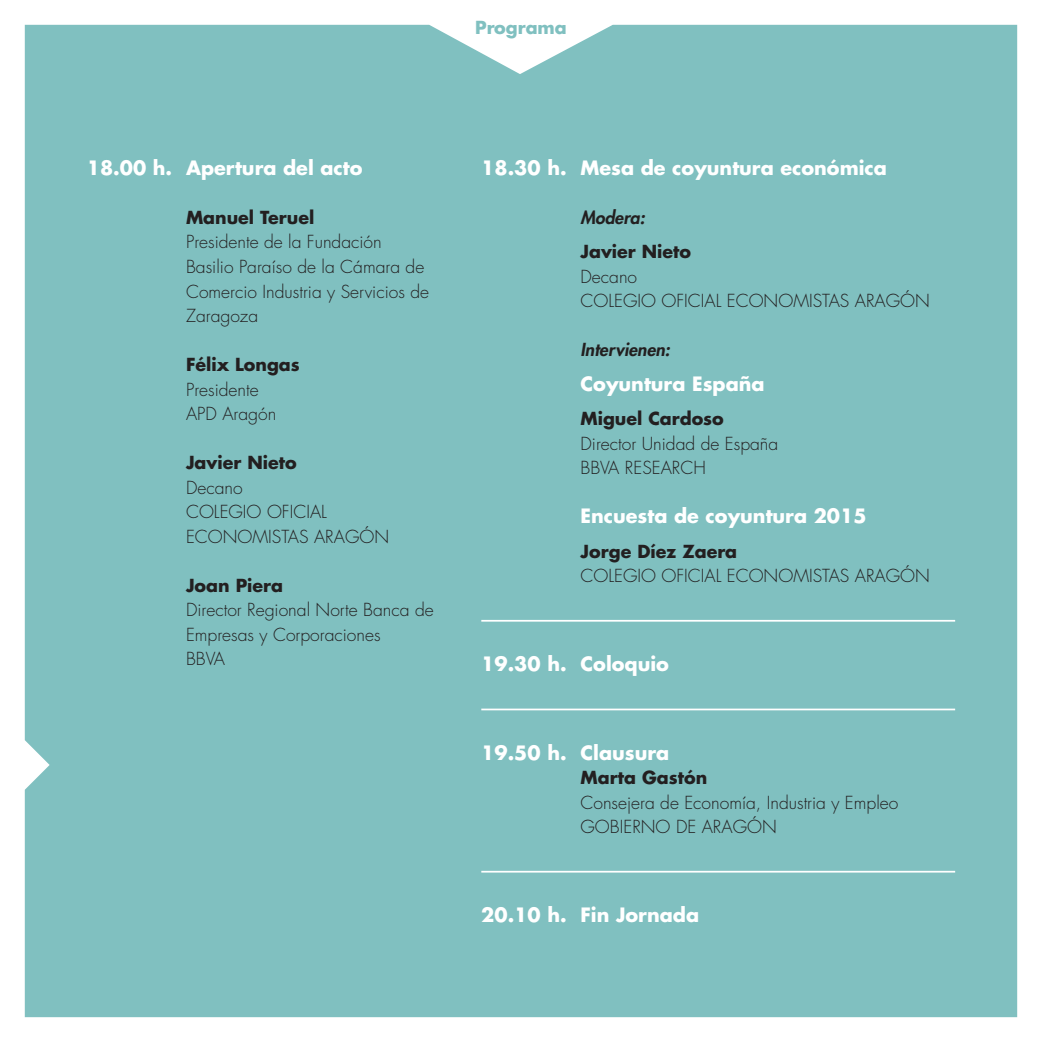
<style>
.page{position:relative;width:1042px;height:1042px;background:#fff}
.page>*{position:absolute;margin:0;border:0;box-sizing:border-box;transform-origin:0 0}
.t1{font:700 19.25px "Futura Std";color:#fff}
.t2{font:300 17.5px/24.5px "Futura Std";color:#231f20}
.t3{font:700 17.5px "Futura Std";color:#231f20}
.t4{font:italic 800 17.5px "Futura Std";color:#231f20}
.t5{font:700 17.5px "Futura Std";color:#80c0c0}
</style>
<div class="page">
<div style="left:25px;top:25px;width:992px;height:992px;background:#80c0c0"></div>
<hr style="left:481px;top:620px;width:474px;height:1px;background:#fff">
<hr style="left:481px;top:708px;width:474px;height:2px;background:#fff">
<hr style="left:481px;top:871px;width:474px;height:1px;background:#fff">
<p class="t5" style="left:475px;top:16px;width:93px">Programa</p>
<p class="t1" style="left:87px;top:155px;width:277px">18.00 h. Apertura del acto</p>
<p class="t3" style="left:186px;top:206px;width:130px">Manuel Teruel</p>
<p class="t2" style="left:186px;top:230px;width:245px">Presidente de la Fundación<br>Basilio Paraíso de la Cámara de<br>Comercio Industria y Servicios de<br>Zaragoza</p>
<p class="t3" style="left:186px;top:353px;width:115px">Félix Longas</p>
<p class="t2" style="left:186px;top:377px;width:92px">Presidente<br>APD Aragón</p>
<p class="t3" style="left:186px;top:451px;width:112px">Javier Nieto</p>
<p class="t2" style="left:186px;top:475px;width:205px">Decano<br>COLEGIO OFICIAL<br>ECONOMISTAS ARAGÓN</p>
<p class="t3" style="left:186px;top:573px;width:99px">Joan Piera</p>
<p class="t2" style="left:186px;top:598px;width:249px">Director Regional Norte Banca de<br>Empresas y Corporaciones<br>BBVA</p>
<p class="t1" style="left:481px;top:155px;width:407px">18.30 h. Mesa de coyuntura económica</p>
<p class="t4" style="left:580px;top:206px;width:66px">Modera:</p>
<p class="t3" style="left:580px;top:240px;width:112px">Javier Nieto</p>
<p class="t2" style="left:580px;top:265px;width:351px">Decano<br>COLEGIO OFICIAL ECONOMISTAS ARAGÓN</p>
<p class="t4" style="left:580px;top:339px;width:91px">Intervienen:</p>
<p class="t1" style="left:580px;top:371px;width:186px">Coyuntura España</p>
<p class="t3" style="left:580px;top:407px;width:145px">Miguel Cardoso</p>
<p class="t2" style="left:580px;top:432px;width:199px">Director Unidad de España<br>BBVA RESEARCH</p>
<p class="t1" style="left:580px;top:503px;width:287px">Encuesta de coyuntura 2015</p>
<p class="t3" style="left:580px;top:539px;width:158px">Jorge Díez Zaera</p>
<p class="t2" style="left:580px;top:564px;width:351px">COLEGIO OFICIAL ECONOMISTAS ARAGÓN</p>
<p class="t1" style="left:481px;top:651px;width:189px">19.30 h. Coloquio</p>
<p class="t1" style="left:481px;top:739px;width:189px">19.50 h. Clausura</p>
<p class="t3" style="left:580px;top:766px;width:128px">Marta Gastón</p>
<p class="t2" style="left:580px;top:790px;width:319px">Consejera de Economía, Industria y Empleo<br>GOBIERNO DE ARAGÓN</p>
<p class="t1" style="left:481px;top:902px;width:219px">20.10 h. Fin Jornada</p>
</div>
